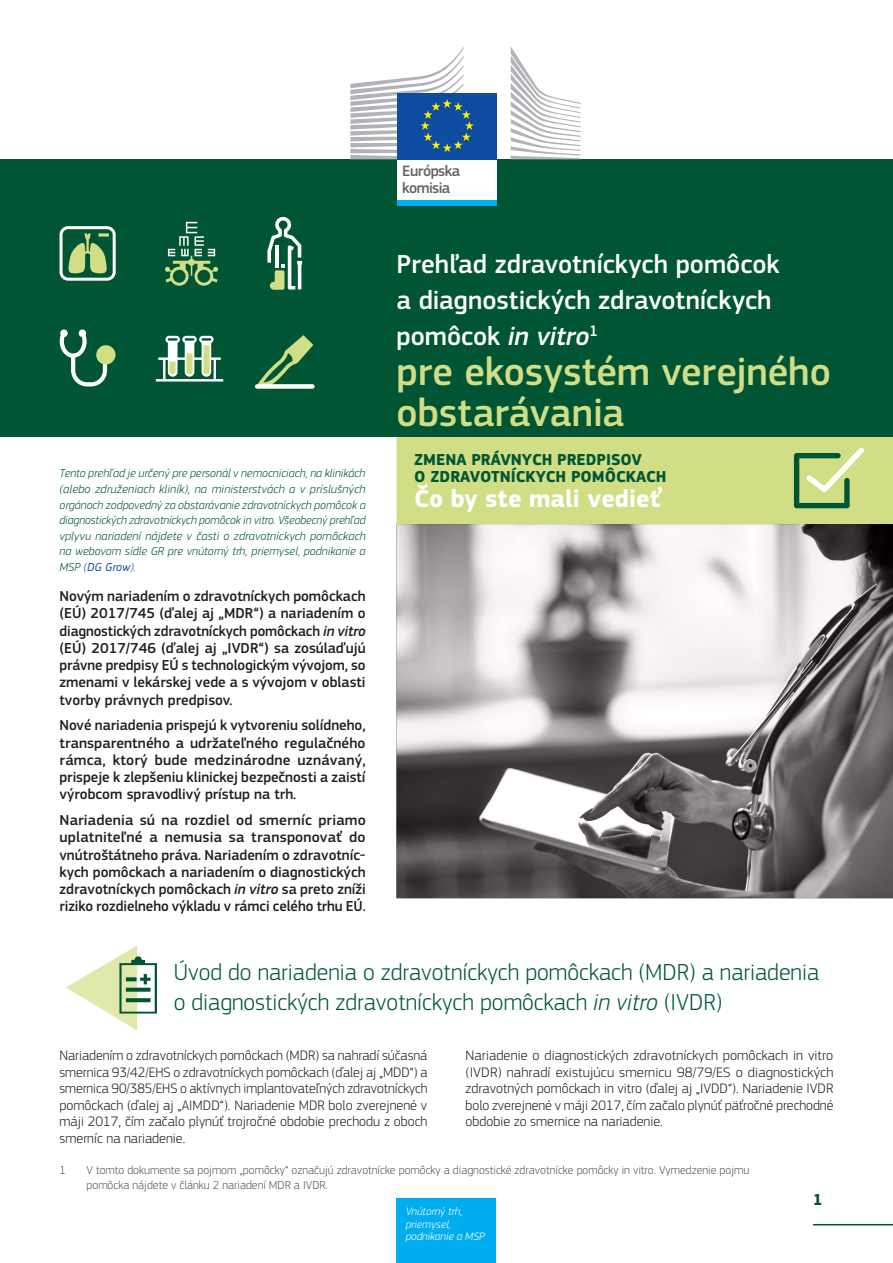
<style>
.page{position:relative;width:893px;height:1263px;background:#fff}
.page>*{position:absolute;margin:0;border:0;box-sizing:border-box;transform-origin:0 0}
.t1{font:500 40.5px/40.5px "EC Square Sans Pro";letter-spacing:-.005em;color:#d2de86}
.t2{font:500 27px/36px "EC Square Sans Pro";color:#fff}
.t3{font:700 25.5px "EC Square Sans Pro";color:#fff}
.t4{font:300 24px/30px "EC Square Sans Pro";color:#005634}
.t5{font:700 16.5px/16.5px "EC Square Sans Pro";color:#005634}
.t6{font:500 15.6px/16.4px "EC Square Sans Pro";letter-spacing:-.035em;color:#636366}
.t7{font:500 15px/17.2px "EC Square Sans Pro";color:#231f20;text-align:justify}
.t8{font:300 14.25px/16.5px "EC Square Sans Pro";color:#231f20;text-align:justify}
.t9{font:italic 300 12px/15.6px "EC Square Sans Pro";letter-spacing:.005em;color:#005634;text-align:justify}
.t10{font:300 12px/14.4px "EC Square Sans Pro";color:#57585a}
.t11{font:italic 300 11.25px/12.8px "EC Square Sans Pro";color:#fff}
.s1{color:#0d4da1}
.s2{font-weight:400;color:#0d4da1}
.s3{font-style:italic}
</style>
<div class="page">
<div style="left:0;top:159px;width:893px;height:278px;background:#005634"></div>
<img style="left:396px;top:524px;width:497px;height:374px">
<div style="left:397px;top:1198px;width:99px;height:65px;background:#00aeef"></div>
<div style="left:396px;top:437px;width:497px;height:87px;background:#d2de86"></div>
<hr style="left:814px;top:1224px;width:79px;height:1px;background:#005634">
<svg style="left:66px;top:945px;width:91px;height:85px"></svg>
<svg style="left:68px;top:233px;width:41px;height:41px"></svg>
<div style="left:60px;top:226px;width:56px;height:55px;border:3px solid #fff;border-radius:7px"></div>
<svg style="left:60px;top:329px;width:52px;height:57px"></svg>
<div style="left:96px;top:345px;width:20px;height:19px;background:#d2de86;border-radius:50%"></div>
<svg style="left:267px;top:216px;width:35px;height:74px"></svg>
<svg style="left:258px;top:335px;width:55px;height:51px"></svg>
<div style="left:257px;top:384px;width:55px;height:5px;background:#fff"></div>
<svg style="left:165px;top:222px;width:53px;height:64px"></svg>
<svg style="left:156px;top:336px;width:67px;height:45px"></svg>
<div style="left:397px;top:157px;width:100px;height:44px;background:#fff"></div>
<div style="left:397px;top:93px;width:100px;height:66px;background:#0d4da1"></div>
<svg style="left:350px;top:47px;width:124px;height:112px"></svg>
<div style="left:397px;top:200px;width:100px;height:6px;background:#00aeef"></div>
<svg style="left:511px;top:47px;width:70px;height:112px"></svg>
<p class="t6" style="left:402px;top:163px;width:60px">Európska komisia</p>
<p class="t9" style="left:60px;top:466px;width:308px">Tento prehľad je určený pre personál v nemocniciach, na klinikách (alebo združeniach kliník), na ministerstvách a v príslušných orgánoch zodpovedný za obstarávanie zdravotníckych pomôcok a diagnostických zdravotníckych pomôcok in vitro. Všeobecný prehľad vplyvu nariadení nájdete v časti o zdravotníckych pomôckach na webovom sídle GR pre vnútorný trh, priemysel, podnikanie a MSP <span class="s1">(</span><span class="s2">DG Grow</span><span class="s1">).</span></p>
<p class="t7" style="left:60px;top:588px;width:308px">Novým nariadením o zdravotníckych pomôckach (EÚ) 2017/745 (ďalej aj „MDR“) a nariadením o diagnostických zdravotníckych pomôckach <span class="s3">in vitro </span>(EÚ) 2017/746 (ďalej aj „IVDR“) sa zosúlaďujú právne predpisy EÚ s technologickým vývojom, so zmenami v lekárskej vede a s vývojom v oblasti tvorby právnych predpisov.</p>
<p class="t7" style="left:60px;top:717px;width:308px">Nové nariadenia prispejú k vytvoreniu solídneho, transparentného a udržateľného regulačného rámca, ktorý bude medzinárodne uznávaný, prispeje k zlepšeniu klinickej bezpečnosti a zaistí výrobcom spravodlivý prístup na trh.</p>
<p class="t7" style="left:60px;top:812px;width:308px">Nariadenia sú na rozdiel od smerníc priamo uplatniteľné a nemusia sa transponovať do vnútroštátneho práva. Nariadením o zdravotníc&shy;kych pomôckach a nariadením o diagnostických zdravotníckych pomôckach <span class="s3">in vitro</span> sa preto zníži riziko rozdielneho výkladu v rámci celého trhu EÚ.</p>
<h2 class="t2" style="left:396px;top:246px;width:384px">Prehľad zdravotníckych pomôcok a diagnostických zdravotníckych pomôcok <span class="s3">in vitro</span><sup>1</sup></h2>
<h1 class="t1" style="left:396px;top:352px;width:436px">pre ekosystém verejného obstarávania</h1>
<p class="t5" style="left:414px;top:452px;width:254px">ZMENA PRÁVNYCH PREDPISOV<br>O ZDRAVOTNÍCKYCH POMÔCKACH</p>
<h3 class="t3" style="left:414px;top:484px;width:249px">Čo by ste mali vedieť</h3>
<h3 class="t4" style="left:174px;top:957px;width:647px">Úvod do nariadenia o zdravotníckych pomôckach (MDR) a nariadenia o diagnostických zdravotníckych pomôckach <span class="s3">in vitro</span> (IVDR)</h3>
<p class="t8" style="left:60px;top:1047px;width:370px">Nariadením o zdravotníckych pomôckach (MDR) sa nahradí súčasná smernica 93/42/EHS o zdravotníckych pomôckach (ďalej aj „MDD“) a smernica 90/385/EHS o aktívnych implantovateľných zdravotníckych pomôckach (ďalej aj „AIMDD“). Nariadenie MDR bolo zverejnené v máji 2017, čím začalo plynúť trojročné obdobie prechodu z oboch smerníc na nariadenie.</p>
<p class="t8" style="left:466px;top:1047px;width:369px">Nariadenie o diagnostických zdravotníckych pomôckach in vitro (IVDR) nahradí existujúcu smernicu 98/79/ES o diagnostických zdravotných pomôckach in vitro (ďalej aj „IVDD“). Nariadenie IVDR bolo zverejnené v máji 2017, čím začalo plynúť päťročné prechodné obdobie zo smernice na nariadenie.</p>
<p class="t10" style="left:60px;top:1163px;width:8px">1</p>
<p class="t10" style="left:87px;top:1163px;width:664px">V tomto dokumente sa pojmom „pomôcky“ označujú zdravotnícke pomôcky a diagnostické zdravotnícke pomôcky in vitro. Vymedzenie pojmu pomôcka nájdete v článku 2 nariadení MDR a IVDR.</p>
<p class="t11" style="left:406px;top:1205px;width:81px">Vnútorný trh, priemysel, podnikanie a MSP</p>
<p class="t5" style="left:813px;top:1191px;width:11px">1</p>
</div>
